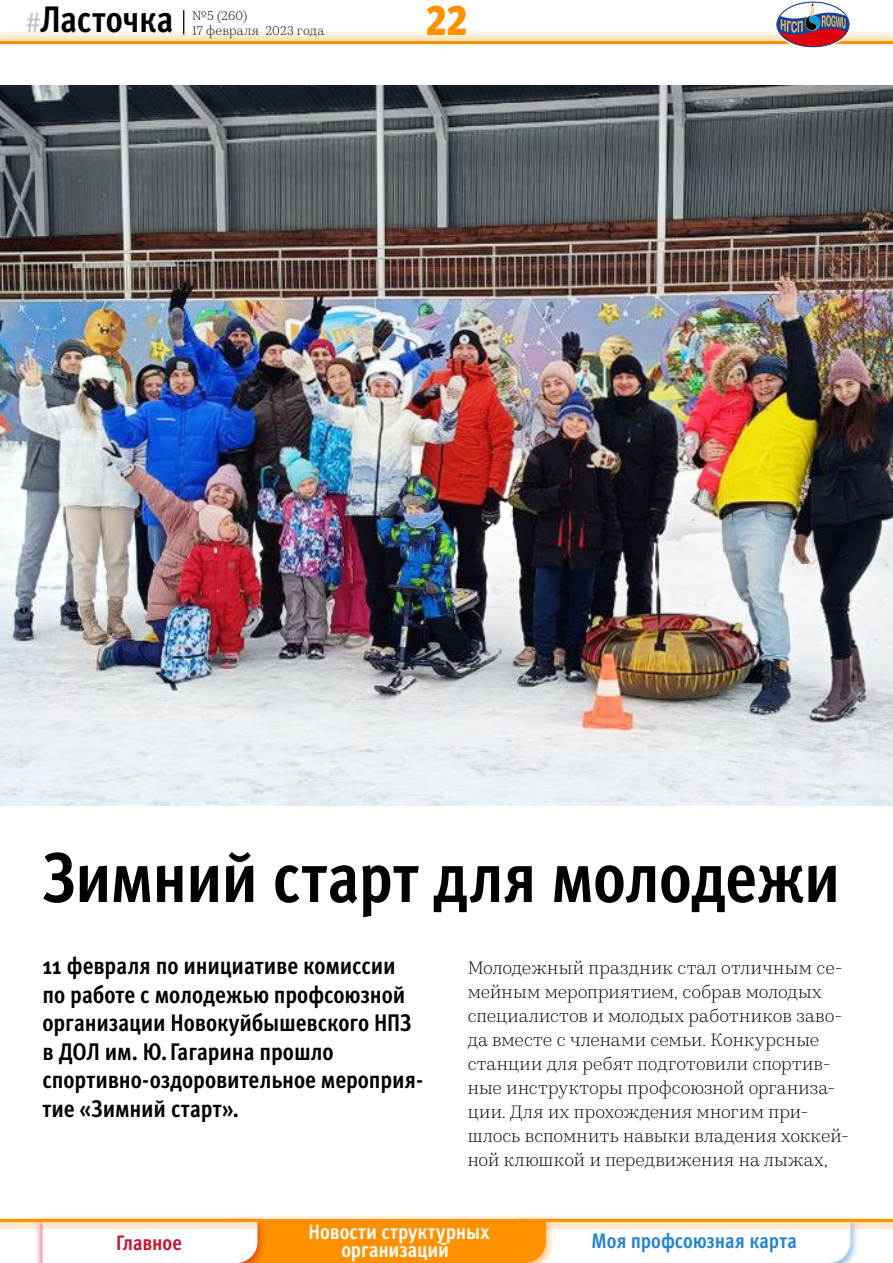
<style>
.page{position:relative;width:893px;height:1263px;background:#fff}
.page>*{position:absolute;margin:0;border:0;box-sizing:border-box;transform-origin:0 0}
.t1{font:700 condensed 70.5px "Meta Pro";letter-spacing:-.015em;color:#000}
.t2{font:900 condensed 43.5px "Meta Pro";color:#ff9000}
.t3{font:700 condensed 36.9px "Meta Pro";letter-spacing:-.005em;color:#000}
.t4{font:700 condensed 24px/28.5px "Meta Pro";letter-spacing:-.005em;color:#000}
.t5{font:700 condensed 21px/18px "Meta Pro";color:#fff;text-align:center}
.t6{font:700 condensed 21px "Meta Pro";letter-spacing:-.005em;color:#2585d0}
.t7{font:700 condensed 21px "Meta Pro";letter-spacing:-.005em;color:#c8142d}
.t8{font:300 18px/24px "Kazimir Text";letter-spacing:.005em;color:#000}
.t9{font:300 12.75px/15px "Kazimir Text";letter-spacing:.015em;color:#000}
.s1{font-weight:400;font-stretch:normal;font-size:27px;color:#c6c0be}
</style>
<div class="page">
<img style="left:0;top:85px;width:893px;height:721px">
<svg style="left:183px;top:10px;width:1px;height:19px"></svg>
<div style="left:35px;top:1215px;width:231px;height:48px;background:#c8142d;opacity:.5"></div>
<svg style="left:43px;top:1233px;width:807px;height:30px"></svg>
<div style="left:0;top:29px;width:893px;height:19px;background:#ff9000;opacity:.3"></div>
<hr style="left:0;top:41px;width:893px;height:3px;background:#ff9000">
<div style="left:0;top:1214px;width:893px;height:19px;background:#ff9000;opacity:.3"></div>
<hr style="left:0;top:1219px;width:893px;height:3px;background:#ff9000">
<svg style="left:775px;top:2px;width:75px;height:46px"></svg>
<div style="left:775px;top:0;width:75px;height:48px;border:1px solid #fff;border-radius:50%"></div>
<h3 class="t3" style="left:26px;top:-9px;width:149px"><span class="s1">#</span>Ласточка</h3>
<p class="t9" style="left:192px;top:7px;width:133px">№5 (260)<br>17 февраля 2023 года</p>
<h2 class="t2" style="left:425px;top:-14px;width:44px">22</h2>
<h1 class="t1" style="left:43px;top:823px;width:799px">Зимний старт для молодежи</h1>
<h3 class="t4" style="left:43px;top:950px;width:382px">11 февраля по инициативе комиссии по работе с молодежью профсоюзной организации Новокуйбышевского НПЗ в ДОЛ им. Ю.Гагарина прошло спортивно--оздоровительное мероприя&shy;тие «Зимний старт».</h3>
<p class="t8" style="left:468px;top:955px;width:383px">Молодежный праздник стал отличным се&shy;мейным мероприятием, собрав молодых специалистов и молодых работников заво&shy;да вместе с членами семьи. Конкурсные станции для ребят подготовили спортив&shy;ные инструкторы профсоюзной организа&shy;ции. Для их прохождения многим при&shy;шлось вспомнить навыки владения хоккей&shy;ной клюшкой и передвижения на лыжах,</p>
<p class="t7" style="left:116px;top:1226px;width:67px">Главное</p>
<p class="t5" style="left:309px;top:1222px;width:182px">Новости структурных организаций</p>
<p class="t6" style="left:592px;top:1225px;width:207px">Моя профсоюзная карта</p>
</div>
